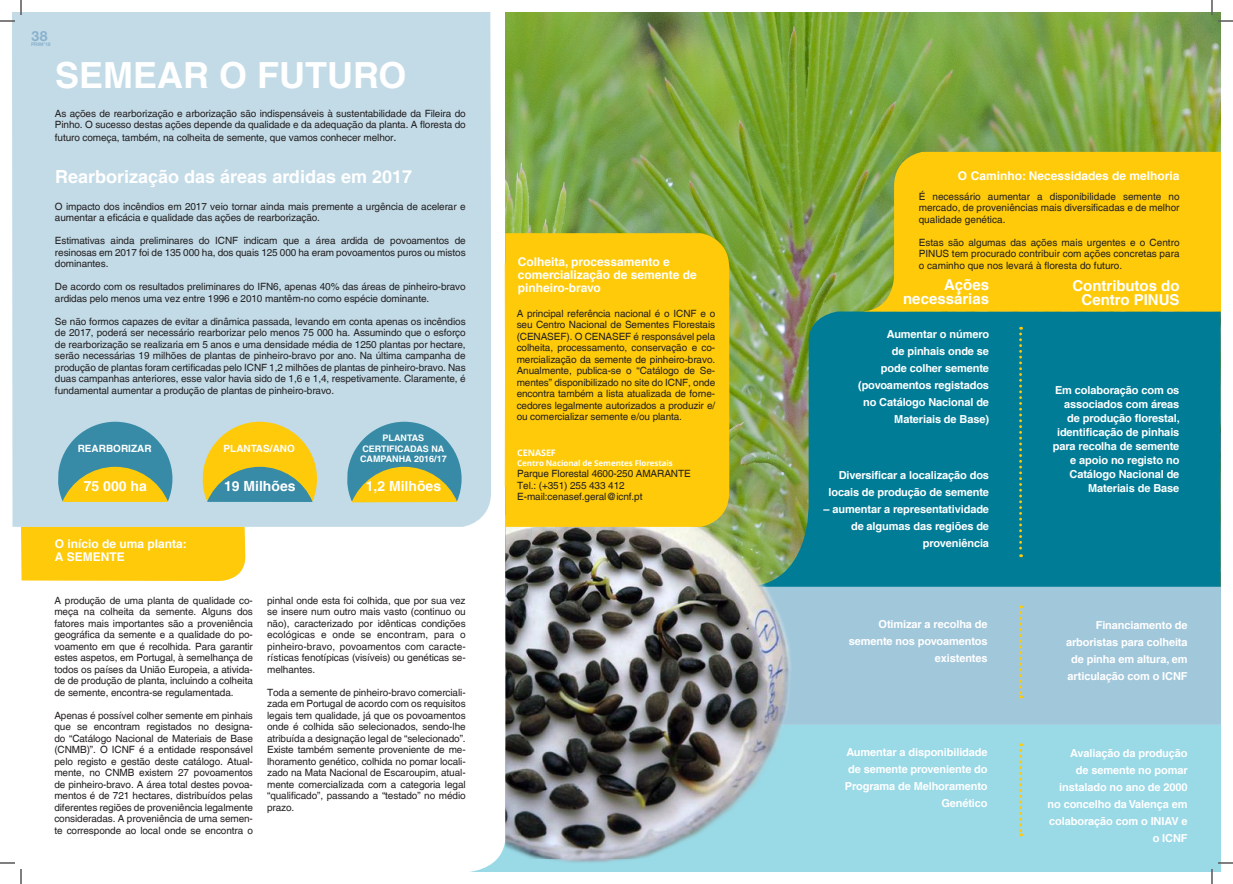
<style>
.page{position:relative;width:1233px;height:884px;background:#fff}
.page>*{position:absolute;margin:0;border:0;box-sizing:border-box;transform-origin:0 0}
.t1{font:700 36px "Helvetica";color:#fff}
.t2{font:700 18px "Helvetica";color:#fff}
.t3{font:700 15px/14px "Helvetica";color:#fff;text-align:right}
.t4{font:700 14px "Helvetica";color:#fff}
.t5{font:700 14px "Helvetica Neue LT Std";color:#8ab1cc}
.t6{font:700 12px/13px "Helvetica";color:#fff}
.t7{font:700 11px/17px "Helvetica";letter-spacing:-.01em;color:#fff;text-align:right}
.t8{font:10px/11.5px "Helvetica";letter-spacing:-.01em;color:#231f20;text-align:justify}
.t9{font:700 10px "Helvetica";color:#fff}
.t10{font:700 9px/10.8px "Helvetica";color:#fff;text-align:center}
.t11{font:700 9px "Open Sans";letter-spacing:-.01em;color:#fff}
.t12{font:700 8px "Open Sans";letter-spacing:-.01em;color:#fff}
.t13{font:700 5px "Helvetica Neue LT Std";letter-spacing:-.01em;color:#8ab1cc}
.s1{font-size:11px}
</style>
<div class="page">
<div style="left:21px;top:527px;width:224px;height:54px;background:#feca0a"></div>
<img style="left:505px;top:12px;width:715px;height:503px">
<div style="left:12px;top:12px;width:479px;height:515px;background:#c2dbe7"></div>
<svg style="left:742px;top:312px;width:478px;height:275px;fill:#007c97"></svg>
<svg style="left:859px;top:152px;width:361px;height:160px;fill:#feca0a"></svg>
<div style="left:835px;top:587px;width:385px;height:138px;background:#a1c7db"></div>
<div style="left:475px;top:725px;width:745px;height:146px;background:#9ad9e6"></div>
<svg style="left:58px;top:422px;width:114px;height:80px"></svg>
<svg style="left:347px;top:422px;width:114px;height:80px"></svg>
<svg style="left:203px;top:422px;width:114px;height:80px"></svg>
<svg style="left:1019px;top:327px;width:3px;height:230px"></svg>
<svg style="left:1019px;top:605px;width:3px;height:93px"></svg>
<svg style="left:1019px;top:743px;width:3px;height:93px"></svg>
<img style="left:505px;top:515px;width:330px;height:356px">
<div style="left:505px;top:492px;width:224px;height:35px;background:#feca0a"></div>
<div style="left:505px;top:233px;width:224px;height:259px;background:#feca0a"></div>
<svg style="left:1218px;top:20px;width:15px;height:2px"></svg>
<svg style="left:1218px;top:862px;width:15px;height:2px"></svg>
<svg style="left:0;top:0;width:22px;height:22px"></svg>
<svg style="left:0;top:862px;width:22px;height:22px"></svg>
<svg style="left:1211px;top:0;width:1px;height:15px"></svg>
<svg style="left:1211px;top:869px;width:1px;height:15px"></svg>
<p class="t5" style="left:31px;top:27px;width:18px">38</p>
<p class="t13" style="left:31px;top:41px;width:21px">PRIM’18</p>
<p class="t1" style="left:55px;top:53px;width:353px">SEMEAR O FUTURO</p>
<p class="t8" style="left:55px;top:107px;width:412px">As ações de rearborização e arborização são indispensáveis à sustentabilidade da Fileira do<br>Pinho. O sucesso destas ações depende da qualidade e da adequação da planta. A floresta do</p>
<p class="t8" style="left:55px;top:132px;width:343px">futuro começa, também, na colheita de semente, que vamos conhecer melhor<span class="s1">.</span></p>
<p class="t2" style="left:55px;top:165px;width:358px">Rearborização das áreas ardidas em 2017</p>
<p class="t6" style="left:958px;top:169px;width:223px">O Caminho: Necessidades de melhoria</p>
<p class="t8" style="left:55px;top:200px;width:412px">O impacto dos incêndios em 2017 veio tornar ainda mais premente a urgência de acelerar e aumentar a eficácia e qualidade das ações de rearborização.</p>
<p class="t8" style="left:55px;top:235px;width:412px">Estimativas ainda preliminares do ICNF indicam que a área ardida de povoamentos de resinosas em 2017 foi de 135 000 ha, dos quais 125 000 ha eram povoamentos puros ou mistos dominantes.</p>
<p class="t8" style="left:55px;top:281px;width:412px">De acordo com os resultados preliminares do IFN6, apenas 40% das áreas de pinheiro-bravo ardidas pelo menos uma vez entre 1996 e 2010 mantêm-no como espécie dominante.</p>
<p class="t8" style="left:55px;top:315px;width:412px">Se não formos capazes de evitar a dinâmica passada, levando em conta apenas os incêndios de 2017, poderá ser necessário rearborizar pelo menos 75 000 ha. Assumindo que o esforço de rearborização se realizaria em 5 anos e uma densidade média de 1250 plantas por hectare, serão necessárias 19 milhões de plantas de pinheiro-bravo por ano. Na última campanha de produção de plantas foram certificadas pelo ICNF 1,2 milhões de plantas de pinheiro-bravo. Nas duas campanhas anteriores, esse valor havia sido de 1,6 e 1,4, respetivamente. Claramente, é fundamental aumentar a produção de plantas de pinheiro-bravo.</p>
<p class="t9" style="left:78px;top:443px;width:75px">REARBORIZAR</p>
<p class="t4" style="left:84px;top:477px;width:65px">75 000 ha</p>
<p class="t6" style="left:55px;top:537px;width:134px">O início de uma planta:</p>
<p class="t6" style="left:55px;top:550px;width:72px">A SEMENTE</p>
<p class="t9" style="left:223px;top:443px;width:73px">PLANTAS/ANO</p>
<p class="t4" style="left:224px;top:477px;width:73px">19 Milhões</p>
<p class="t10" style="left:360px;top:432px;width:88px">PLANTAS<br>CERTIFICADAS NA<br>CAMPANHA 2016/17</p>
<p class="t4" style="left:366px;top:477px;width:77px">1,2 Milhões</p>
<p class="t8" style="left:54px;top:595px;width:200px">A produção de uma planta de qualidade co&shy;meça na colheita da semente. Alguns dos fatores mais importantes são a proveniência geográfica da semente e a qualidade do po&shy;voamento em que é recolhida. Para garantir estes aspetos, em Portugal, à semelhança de todos os países da União Europeia, a ativida&shy;de de produção de planta, incluindo a colheita de semente, encontra-se regulamentada.</p>
<p class="t8" style="left:54px;top:710px;width:200px">Apenas é possível colher semente em pinhais que se encontram registados no designa&shy;do “Catálogo Nacional de Materiais de Base (CNMB)”. O ICNF é a entidade responsável pelo registo e gestão deste catálogo. Atual&shy;mente, no CNMB existem 27 povoamentos de pinheiro-bravo. A área total destes povoa&shy;mentos é de 721 hectares, distribuídos pelas diferentes regiões de proveniência legalmente consideradas. A proveniência de uma semen&shy;te corresponde ao local onde se encontra o</p>
<p class="t8" style="left:267px;top:595px;width:200px">pinhal onde esta foi colhida, que por sua vez se insere num outro mais vasto (continuo ou não), caracterizado por idênticas condições ecológicas e onde se encontram, para o pinheiro-bravo, povoamentos com caracte&shy;rísticas fenotípicas (visíveis) ou genéticas se&shy;melhantes.</p>
<p class="t8" style="left:267px;top:687px;width:200px">Toda a semente de pinheiro-bravo comerciali&shy;zada em Portugal de acordo com os requisitos legais tem qualidade, já que os povoamentos onde é colhida são selecionados, sendo-lhe atribuída a designação legal de “selecionado”.<br>Existe também semente proveniente de me&shy;lhoramento genético, colhida no pomar locali&shy;zado na Mata Nacional de Escaroupim, atual&shy;mente comercializada com a categoria legal “qualificado”, passando a “testado” no médio prazo.</p>
<p class="t6" style="left:518px;top:255px;width:181px">Colheita, processamento e comercialização de semente de pinheiro-bravo</p>
<p class="t8" style="left:517px;top:307px;width:200px">A principal referência nacional é o ICNF e o seu Centro Nacional de Sementes Florestais (CENASEF). O CENASEF é responsável pela colheita, processamento, conservação e co&shy;mercialização da semente de pinheiro-bravo.<br>Anualmente, publica-se o “Catálogo de Se&shy;mentes” disponibilizado no site do ICNF, onde encontra também a lista atualizada de forne&shy;cedores legalmente autorizados a produzir e/ ou comercializar semente e/ou planta.</p>
<p class="t11" style="left:517px;top:446px;width:40px">CENASEF</p>
<p class="t12" style="left:517px;top:457px;width:157px">Centro Nacional de Sementes Florestais</p>
<p class="t8" style="left:517px;top:468px;width:175px">Parque Florestal 4600-250 AMARANTE</p>
<p class="t8" style="left:517px;top:480px;width:109px">Tel.: (+351) 255 433 412</p>
<p class="t8" style="left:517px;top:491px;width:127px">E-mail:cenasef.geral@icnf.pt</p>
<p class="t8" style="left:918px;top:190px;width:262px">É necessário aumentar a disponibilidade semente no mercado, de proveniências mais diversificadas e de melhor qualidade genética.</p>
<p class="t8" style="left:918px;top:236px;width:262px">Estas são algumas das ações mais urgentes e o Centro PINUS tem procurado contribuir com ações concretas para o caminho que nos levará à floresta do futuro.</p>
<p class="t3" style="left:944px;top:277px;width:47px">Ações</p>
<p class="t3" style="left:903px;top:291px;width:87px">necessárias</p>
<p class="t7" style="left:858px;top:326px;width:132px">Aumentar o número<br>de pinhais onde se<br>pode colher semente (povoamentos registados no Catálogo Nacional de<br>Materiais de Base)</p>
<p class="t7" style="left:828px;top:467px;width:162px">Diversificar a localização dos locais de produção de semente</p>
<p class="t7" style="left:823px;top:501px;width:167px">– aumentar a representatividade de algumas das regiões de proveniência</p>
<p class="t7" style="left:848px;top:615px;width:140px">Otimizar a recolha de semente nos povoamentos existentes</p>
<p class="t7" style="left:845px;top:743px;width:144px">Aumentar a disponibilidade de semente proveniente do<br>Programa de Melhoramento<br>Genético</p>
<p class="t3" style="left:1072px;top:279px;width:109px">Contributos do<br>Centro PINUS</p>
<p class="t7" style="left:1052px;top:383px;width:129px;line-height:14px">Em colaboração com os associados com áreas de produção florestal, identificação de pinhais para recolha de semente e apoio no registo no<br>Catálogo Nacional de<br>Materiais de Base</p>
<p class="t7" style="left:1066px;top:616px;width:123px">Financiamento de arboristas para colheita de pinha em altura, em articulação com o ICNF</p>
<p class="t7" style="left:1047px;top:744px;width:142px">Avaliação da produção<br>de semente no pomar instalado no ano de 2000 no concelho da Valença em colaboração com o INIAV e o ICNF</p>
</div>
